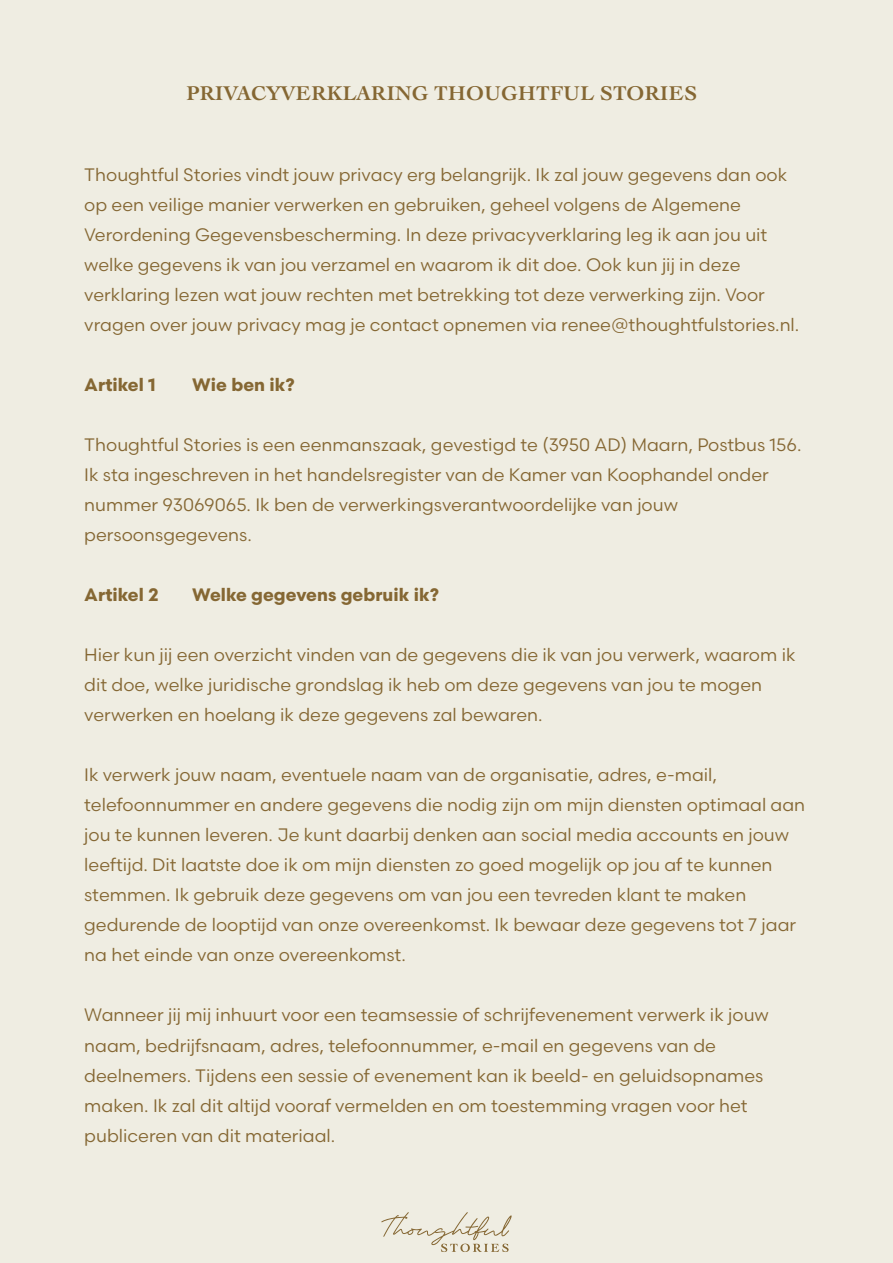
<style>
.page{position:relative;width:893px;height:1263px;background:#efede2}
.page>*{position:absolute;margin:0;border:0;box-sizing:border-box;transform-origin:0 0}
.t1{font:700 21px "Engraver Oldsty 205 BT";color:#856733}
.t2{font:18px/30px "Scandia";color:#856733}
.t3{font:700 18px "Scandia";color:#856733}
</style>
<div class="page">
<svg style="left:381px;top:1212px;width:131px;height:40px"></svg>
<p class="t1" style="left:186px;top:80px;width:513px">PRIVACYVERKLARING THOUGHTFUL STORIES</p>
<p class="t2" style="left:84px;top:161px;width:717px">Thoughtful Stories vindt jouw privacy erg belangrijk. Ik zal jouw gegevens dan ook op een veilige manier verwerken en gebruiken, geheel volgens de Algemene Verordening Gegevensbescherming. In deze privacyverklaring leg ik aan jou uit welke gegevens ik van jou verzamel en waarom ik dit doe. Ook kun jij in deze verklaring lezen wat jouw rechten met betrekking tot deze verwerking zijn. Voor vragen over jouw privacy mag je contact opnemen via renee@thoughtfulstories.nl.</p>
<p class="t3" style="left:84px;top:378px;width:73px">Artikel 1</p>
<p class="t3" style="left:192px;top:378px;width:104px">Wie ben ik?</p>
<p class="t2" style="left:84px;top:431px;width:719px">Thoughtful Stories is een eenmanszaak, gevestigd te (3950 AD) Maarn, Postbus 156.<br>Ik sta ingeschreven in het handelsregister van de Kamer van Koophandel onder nummer 93069065. Ik ben de verwerkingsverantwoordelijke van jouw persoonsgegevens.</p>
<p class="t3" style="left:84px;top:588px;width:76px">Artikel 2</p>
<p class="t3" style="left:192px;top:588px;width:248px">Welke gegevens gebruik ik?</p>
<p class="t2" style="left:84px;top:641px;width:713px">Hier kun jij een overzicht vinden van de gegevens die ik van jou verwerk, waarom ik dit doe, welke juridische grondslag ik heb om deze gegevens van jou te mogen verwerken en hoelang ik deze gegevens zal bewaren.</p>
<p class="t2" style="left:84px;top:761px;width:722px">Ik verwerk jouw naam, eventuele naam van de organisatie, adres, e-mail, telefoonnummer en andere gegevens die nodig zijn om mijn diensten optimaal aan jou te kunnen leveren. Je kunt daarbij denken aan social media accounts en jouw leeftijd. Dit laatste doe ik om mijn diensten zo goed mogelijk op jou af te kunnen stemmen. Ik gebruik deze gegevens om van jou een tevreden klant te maken gedurende de looptijd van onze overeenkomst. Ik bewaar deze gegevens tot 7 jaar na het einde van onze overeenkomst.</p>
<p class="t2" style="left:84px;top:1001px;width:686px">Wanneer jij mij inhuurt voor een teamsessie of schrijfevenement verwerk ik jouw naam, bedrijfsnaam, adres, telefoonnummer, e-mail en gegevens van de deelnemers. Tijdens een sessie of evenement kan ik beeld- en geluidsopnames maken. Ik zal dit altijd vooraf vermelden en om toestemming vragen voor het publiceren van dit materiaal.</p>
</div>
